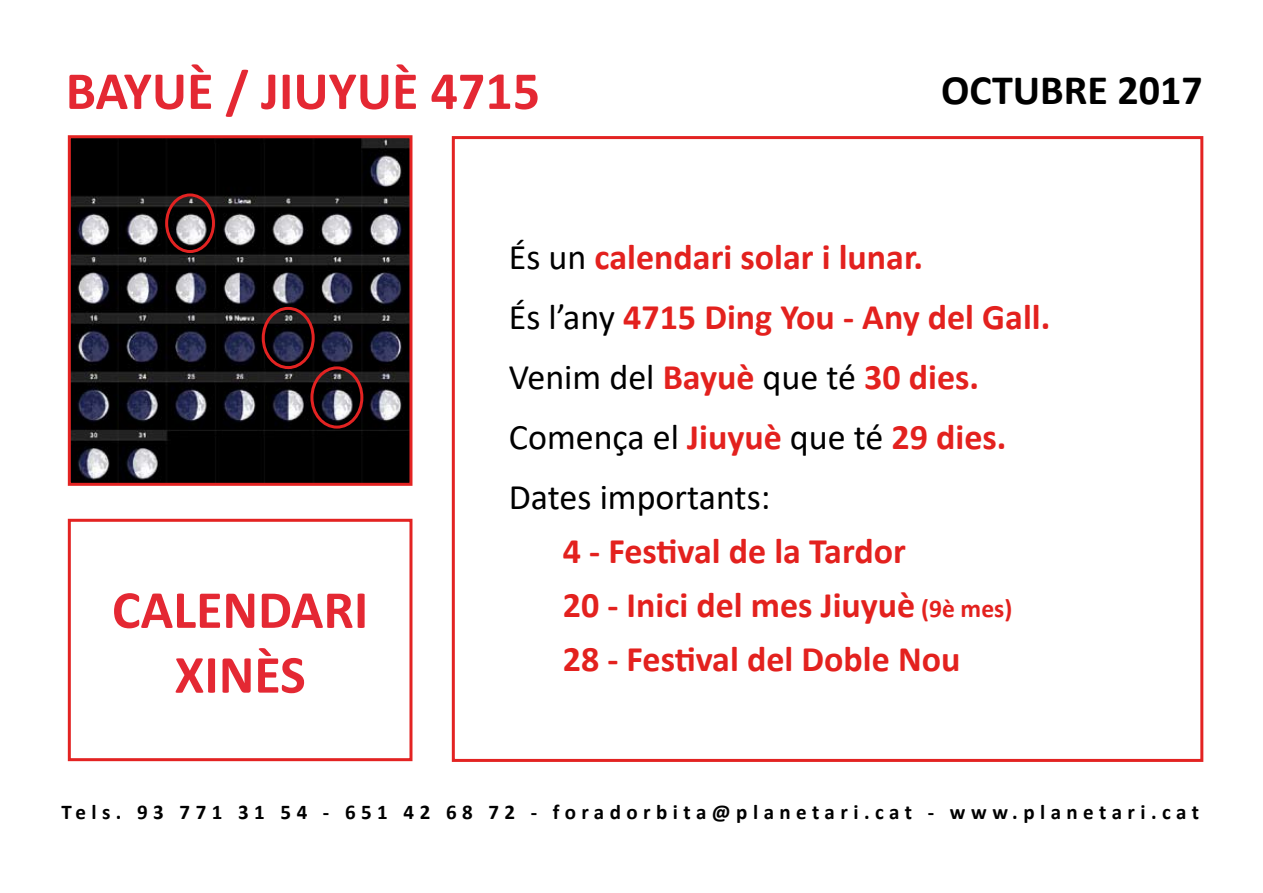
<style>
.page{position:relative;width:1263px;height:893px;background:#fff}
.page>*{position:absolute;margin:0;border:0;box-sizing:border-box;transform-origin:0 0}
.t1{font:700 54px/64.8px "Calibri";color:#e42833;text-align:center}
.t2{font:700 42px "Calibri";color:#000}
.t3{font:700 36px/60px "Calibri";color:#e3211e}
.t4{font:700 21px "Calibri";letter-spacing:.26em;color:#000}
.s1{font-weight:400;color:#000}
.s2{font-size:25.5px}
</style>
<div class="page">
<div style="left:452px;top:136px;width:751px;height:626px;border:3px solid #e32322"></div>
<div style="left:68px;top:519px;width:344px;height:242px;border:3px solid #e32322"></div>
<img style="left:72px;top:139px;width:336px;height:343px">
<div style="left:68px;top:135px;width:344px;height:351px;border:3px solid #e32322"></div>
<div style="left:262px;top:307px;width:53px;height:62px;border:3px solid #e32322;border-radius:50%"></div>
<div style="left:165px;top:193px;width:50px;height:60px;border:3px solid #e32322;border-radius:50%"></div>
<div style="left:310px;top:366px;width:53px;height:63px;border:3px solid #e32322;border-radius:50%"></div>
<h1 class="t1" style="left:66px;top:58px;width:476px">BAYUÈ / JIUYUÈ 4715</h1>
<p class="t2" style="left:941px;top:60px;width:263px">OCTUBRE 2017</p>
<h1 class="t1" style="left:112px;top:577px;width:258px">CALENDARI<br>XINÈS</h1>
<p class="t3" style="left:509px;top:227px;width:543px"><span class="s1">És un</span> calendari solar i lunar.<br><span class="s1">És l’any</span> 4715 Ding You - Any del Gall.<br><span class="s1">Venim del</span> Bayuè <span class="s1">que té</span> 30 dies.<br><span class="s1">Comença el</span> Jiuyuè <span class="s1">que té</span> 29 dies.<br><span class="s1">Dates importants:</span></p>
<p class="t3" style="left:563px;top:524px;width:451px;line-height:54px">4 - Festival de la Tardor<br>20 - Inici del mes Jiuyuè <span class="s2">(9è mes)<br></span>28 - Festival del Doble Nou</p>
<p class="t4" style="left:61px;top:797px;width:1139px">Tels. 93 771 31 54 - 651 42 68 72 - foradorbita@planetari.cat - www.planetari.cat</p>
</div>
